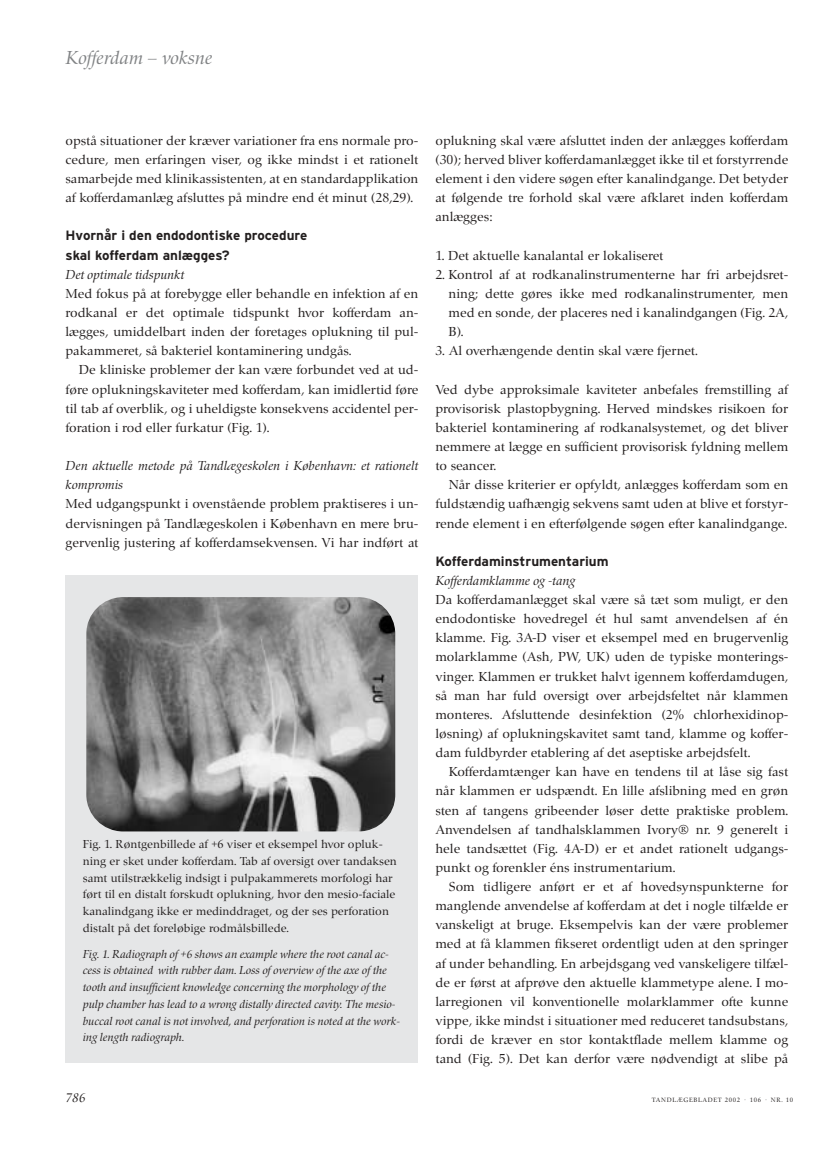
<style>
.page{position:relative;width:837px;height:1164px;background:#fff}
.page>*{position:absolute;margin:0;border:0;box-sizing:border-box;transform-origin:0 0}
.t1{font:italic 19.5px "Zapf Renais SB";letter-spacing:-.005em;color:#808284}
.t2{font:13.5px/19.2px "Zapf Renais SB";color:#231f1f;text-align:justify}
.t3{font:italic 13.5px/19.2px "Zapf Renais SB";color:#231f1f}
.t4{font:700 13.5px/19.2px "Interstate";color:#231f1f}
.t5{font:italic 12px/16.8px "Zapf Renais SB";color:#231f1f}
.t6{font:12px/16.8px "Zapf Renais SB";color:#231f1f}
.t7{font:6.45px "Zapf Renais SB";letter-spacing:.11em;color:#231f1f}
</style>
<div class="page">
<svg style="left:65px;top:575px;width:353px;height:488px;background:#bdbebe"></svg>
<h1 class="t1" style="left:66px;top:50px;width:148px">Kofferdam – voksne</h1>
<p class="t2" style="left:66px;top:132px;width:354px">opstå situationer der kræver variationer fra ens normale pro&shy;cedure, men erfaringen viser, og ikke mindst i et rationelt samarbejde med klinikassistenten, at en standardapplikation af kofferdamanlæg afsluttes på mindre end ét minut (28,29).</p>
<p class="t4" style="left:66px;top:227px;width:243px">Hvornår i den endodontiske procedure skal kofferdam anlægges?</p>
<p class="t3" style="left:66px;top:267px;width:120px">Det optimale tidspunkt</p>
<p class="t2" style="left:66px;top:285px;width:354px">Med fokus på at forebygge eller behandle en infektion af en rodkanal er det optimale tidspunkt hvor kofferdam an&shy;lægges, umiddelbart inden der foretages oplukning til pul&shy;pakammeret, så bakteriel kontaminering undgås.</p>
<p class="t2" style="left:66px;top:362px;width:354px;text-indent:13px">De kliniske problemer der kan være forbundet ved at ud&shy;føre oplukningskaviteter med kofferdam, kan imidlertid føre til tab af overblik, og i uheldigste konsekvens accidentel per&shy;foration i rod eller furkatur (Fig. 1).</p>
<p class="t3" style="left:66px;top:458px;width:354px">Den aktuelle metode på Tandlægeskolen i København: et rationelt kompromis</p>
<p class="t2" style="left:66px;top:496px;width:354px">Med udgangspunkt i ovenstående problem praktiseres i un&shy;dervisningen på Tandlægeskolen i København en mere bru&shy;gervenlig justering af kofferdamsekvensen. Vi har indført at</p>
<p class="t6" style="left:83px;top:837px;width:316px">Fig. 1. Røntgenbillede af +6 viser et eksempel hvor opluk&shy;ning er sket under kofferdam. Tab af oversigt over tandaksen samt utilstrækkelig indsigt i pulpakammerets morfologi har ført til en distalt forskudt oplukning, hvor den mesio-faciale kanalindgang ikke er medinddraget, og der ses perforation distalt på det foreløbige rodmålsbillede.</p>
<p class="t5" style="left:83px;top:947px;width:319px">Fig. 1. Radiograph of +6 shows an example where the root canal ac&shy;cess is obtained with rubber dam. Loss of overview of the axe of the tooth and insufficient knowledge concerning the morphology of the pulp chamber has lead to a wrong distally directed cavity. The mesio&shy;buccal root canal is not involved, and perforation is noted at the work&shy;ing length radiograph.</p>
<p class="t2" style="left:435px;top:132px;width:354px">oplukning skal være afsluttet inden der anlægges kofferdam (30); herved bliver kofferdamanlægget ikke til et forstyrrende element i den videre søgen efter kanalindgange. Det betyder at følgende tre forhold skal være afklaret inden kofferdam anlægges:</p>
<p class="t2" style="left:435px;top:247px;width:230px">1. Det aktuelle kanalantal er lokaliseret</p>
<p class="t2" style="left:449px;top:266px;width:341px;text-indent:-13px">2. Kontrol af at rodkanalinstrumenterne har fri arbejdsret&shy;ning; dette gøres ikke med rodkanalinstrumenter, men med en sonde, der placeres ned i kanalindgangen (Fig. 2A, B).</p>
<p class="t2" style="left:435px;top:343px;width:264px">3. Al overhængende dentin skal være fjernet.</p>
<p class="t2" style="left:435px;top:381px;width:354px">Ved dybe approksimale kaviteter anbefales fremstilling af provisorisk plastopbygning. Herved mindskes risikoen for bakteriel kontaminering af rodkanalsystemet, og det bliver nemmere at lægge en sufficient provisorisk fyldning mellem to seancer.</p>
<p class="t2" style="left:435px;top:477px;width:354px;text-indent:13px">Når disse kriterier er opfyldt, anlægges kofferdam som en fuldstændig uafhængig sekvens samt uden at blive et forstyr&shy;rende element i en efterfølgende søgen efter kanalindgange.</p>
<p class="t4" style="left:435px;top:552px;width:175px">Kofferdaminstrumentarium</p>
<p class="t3" style="left:435px;top:573px;width:141px">Kofferdamklamme og -tang</p>
<p class="t2" style="left:435px;top:591px;width:354px">Da kofferdamanlægget skal være så tæt som muligt, er den endodontiske hovedregel ét hul samt anvendelsen af én klamme. Fig. 3A-D viser et eksempel med en brugervenlig molarklamme (Ash, PW, UK) uden de typiske monterings&shy;vinger. Klammen er trukket halvt igennem kofferdamdugen, så man har fuld oversigt over arbejdsfeltet når klammen monteres. Afsluttende desinfektion (2% chlorhexidinop&shy;løsning) af oplukningskavitet samt tand, klamme og koffer&shy;dam fuldbyrder etablering af det aseptiske arbejdsfelt.</p>
<p class="t2" style="left:435px;top:764px;width:354px;text-indent:13px">Kofferdamtænger kan have en tendens til at låse sig fast når klammen er udspændt. En lille afslibning med en grøn sten af tangens gribeender løser dette praktiske problem.<br>Anvendelsen af tandhalsklammen Ivory® nr. 9 generelt i hele tandsættet (Fig. 4A-D) er et andet rationelt udgangs&shy;punkt og forenkler éns instrumentarium.</p>
<p class="t2" style="left:435px;top:878px;width:354px;text-indent:13px">Som tidligere anført er et af hovedsynspunkterne for manglende anvendelse af kofferdam at det i nogle tilfælde er vanskeligt at bruge. Eksempelvis kan der være problemer med at få klammen fikseret ordentligt uden at den springer af under behandling. En arbejdsgang ved vanskeligere tilfæl&shy;de er først at afprøve den aktuelle klammetype alene. I mo&shy;larregionen vil konventionelle molarklammer ofte kunne vippe, ikke mindst i situationer med reduceret tandsubstans, fordi de kræver en stor kontaktflade mellem klamme og tand (Fig. 5). Det kan derfor være nødvendigt at slibe på</p>
<p class="t3" style="left:66px;top:1089px;width:22px">786</p>
<p class="t7" style="left:652px;top:1097px;width:143px">TANDLÆGEBLADET 2002 · 106 · NR. 10</p>
</div>
